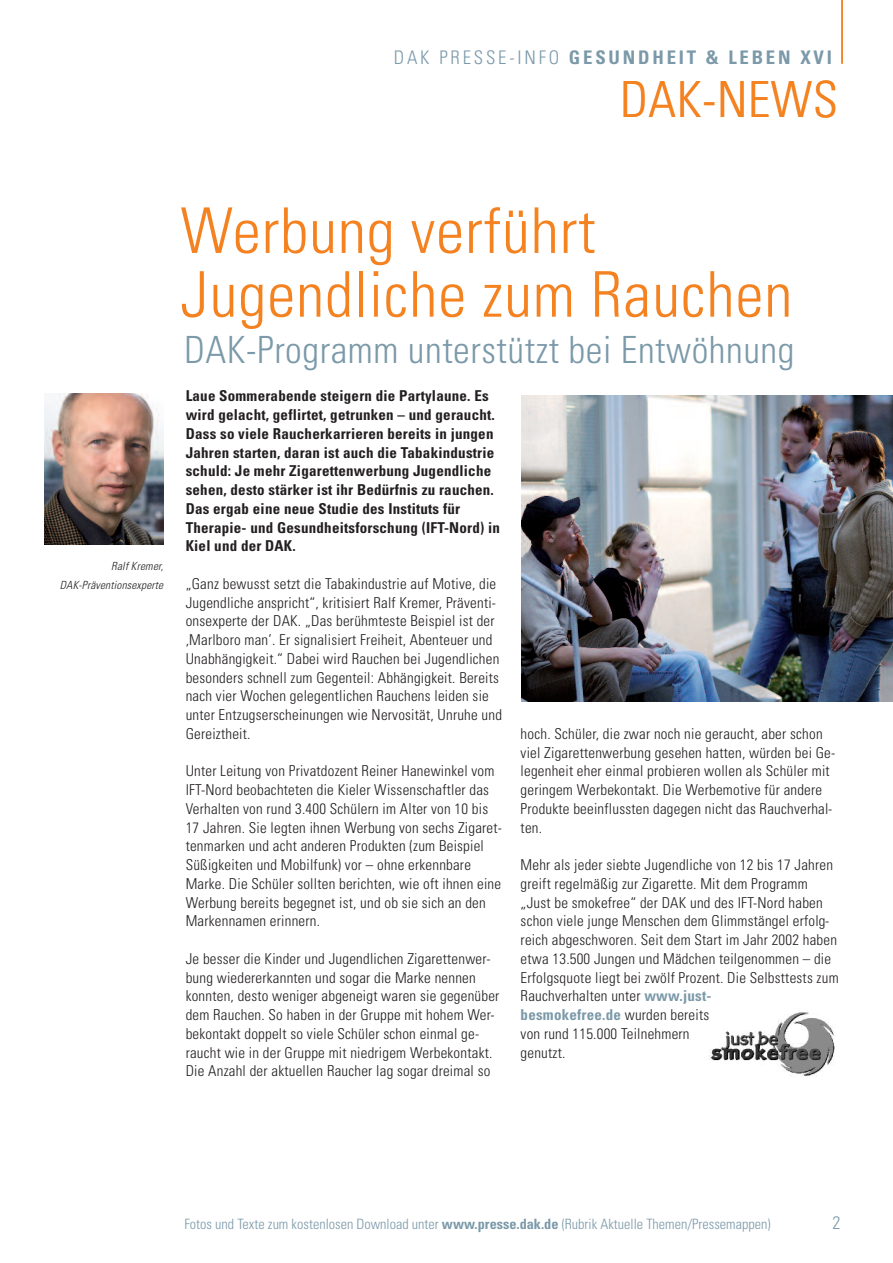
<style>
.page{position:relative;width:893px;height:1263px;background:#fff}
.page>*{position:absolute;margin:0;border:0;box-sizing:border-box;transform-origin:0 0}
.t1{font:300 condensed 63px/63.8px "Univers";letter-spacing:.015em;color:#f58220}
.t2{font:300 condensed 49.8px "Univers LT";letter-spacing:.015em;color:#f58220}
.t3{font:300 condensed 37.5px "Univers";letter-spacing:.015em;color:#7b99a9}
.t4{font:700 condensed 18.75px "Univers LT";letter-spacing:.15em;color:#7b99a9}
.t5{font:300 condensed 18px "Univers LT";color:#7b99a9}
.t6{font:300 condensed 15px/18.8px "Univers";letter-spacing:.015em;color:#231f20}
.t7{font:700 condensed 15px/18.8px "Univers";letter-spacing:.015em;color:#231f20}
.t8{font:300 condensed 14.25px "Univers LT";color:#7b99a9}
.t9{font:italic 300 condensed 11.25px/18.8px "Univers LT";letter-spacing:.02em;color:#231f20;text-align:right}
.s1{font-weight:300}
.s2{font-weight:700;color:#7b99a9}
.s3{font-weight:700}
</style>
<div class="page">
<img style="left:710px;top:1012px;width:125px;height:65px">
<hr style="left:841px;top:0;width:2px;height:64px;background:#f58220">
<img style="left:45px;top:393px;width:119px;height:151px">
<img style="left:522px;top:395px;width:371px;height:306px">
<p class="t4" style="left:394px;top:50px;width:440px"><span class="s1">DAK PRESSE-INFO</span> GESUNDHEIT &amp; LEBEN XVI</p>
<h2 class="t2" style="left:620px;top:81px;width:219px">DAK-NEWS</h2>
<p class="t9" style="left:60px;top:558px;width:105px">Ralf Kremer,<br>DAK-Präventionsexperte</p>
<h1 class="t1" style="left:180px;top:204px;width:613px">Werbung verführt<br>Jugendliche zum Rauchen</h1>
<h3 class="t3" style="left:184px;top:336px;width:612px">DAK-Programm unterstützt bei Entwöhnung</h3>
<p class="t7" style="left:186px;top:388px;width:316px">Laue Sommerabende steigern die Partylaune. Es wird gelacht, geflirtet, getrunken – und geraucht.<br>Dass so viele Raucherkarrieren bereits in jungen Jahren starten, daran ist auch die Tabakindustrie schuld: Je mehr Zigarettenwerbung Jugendliche sehen, desto stärker ist ihr Bedürfnis zu rauchen.<br>Das ergab eine neue Studie des Instituts für Therapie- und Gesundheitsforschung (IFT-Nord) in Kiel und der DAK.</p>
<p class="t6" style="left:186px;top:575px;width:318px">„Ganz bewusst setzt die Tabakindustrie auf Motive, die Jugendliche anspricht“, kritisiert Ralf Kremer, Präventi&shy;onsexperte der DAK. „Das berühmteste Beispiel ist der ‚Marlboro man’. Er signalisiert Freiheit, Abenteuer und Unabhängigkeit.“ Dabei wird Rauchen bei Jugendlichen besonders schnell zum Gegenteil: Abhängigkeit. Bereits nach vier Wochen gelegentlichen Rauchens leiden sie unter Entzugserscheinungen wie Nervosität, Unruhe und Gereiztheit.</p>
<p class="t6" style="left:186px;top:763px;width:318px">Unter Leitung von Privatdozent Reiner Hanewinkel vom IFT-Nord beobachteten die Kieler Wissenschaftler das Verhalten von rund 3.400 Schülern im Alter von 10 bis 17 Jahren. Sie legten ihnen Werbung von sechs Zigaret&shy;tenmarken und acht anderen Produkten (zum Beispiel Süßigkeiten und Mobilfunk) vor – ohne erkennbare Marke. Die Schüler sollten berichten, wie oft ihnen eine Werbung bereits begegnet ist, und ob sie sich an den Markennamen erinnern.</p>
<p class="t6" style="left:186px;top:950px;width:315px">Je besser die Kinder und Jugendlichen Zigarettenwer&shy;bung wiedererkannten und sogar die Marke nennen konnten, desto weniger abgeneigt waren sie gegenüber dem Rauchen. So haben in der Gruppe mit hohem Wer&shy;bekontakt doppelt so viele Schüler schon einmal ge&shy;raucht wie in der Gruppe mit niedrigem Werbekontakt.<br>Die Anzahl der aktuellen Raucher lag sogar dreimal so</p>
<p class="t6" style="left:521px;top:725px;width:316px">hoch. Schüler, die zwar noch nie geraucht, aber schon viel Zigarettenwerbung gesehen hatten, würden bei Ge&shy;legenheit eher einmal probieren wollen als Schüler mit geringem Werbekontakt. Die Werbemotive für andere Produkte beeinflussten dagegen nicht das Rauchverhal&shy;ten.</p>
<p class="t6" style="left:521px;top:857px;width:320px">Mehr als jeder siebte Jugendliche von 12 bis 17 Jahren greift regelmäßig zur Zigarette. Mit dem Programm „Just be smokefree“ der DAK und des IFT-Nord haben schon viele junge Menschen dem Glimmstängel erfolg&shy;reich abgeschworen. Seit dem Start im Jahr 2002 haben etwa 13.500 Jungen und Mädchen teilgenommen – die Erfolgsquote liegt bei zwölf Prozent. Die Selbsttests zum Rauchverhalten unter <span class="s2">www.just-<br>besmokefree.de</span> wurden bereits<br>von rund 115.000 Teilnehmern<br>genutzt.</p>
<p class="t8" style="left:184px;top:1219px;width:588px">Fotos und Texte zum kostenlosen Download unter <span class="s3">www.presse.dak.de</span> (Rubrik Aktuelle Themen/Pressemappen)</p>
<p class="t5" style="left:832px;top:1216px;width:9px">2</p>
</div>
